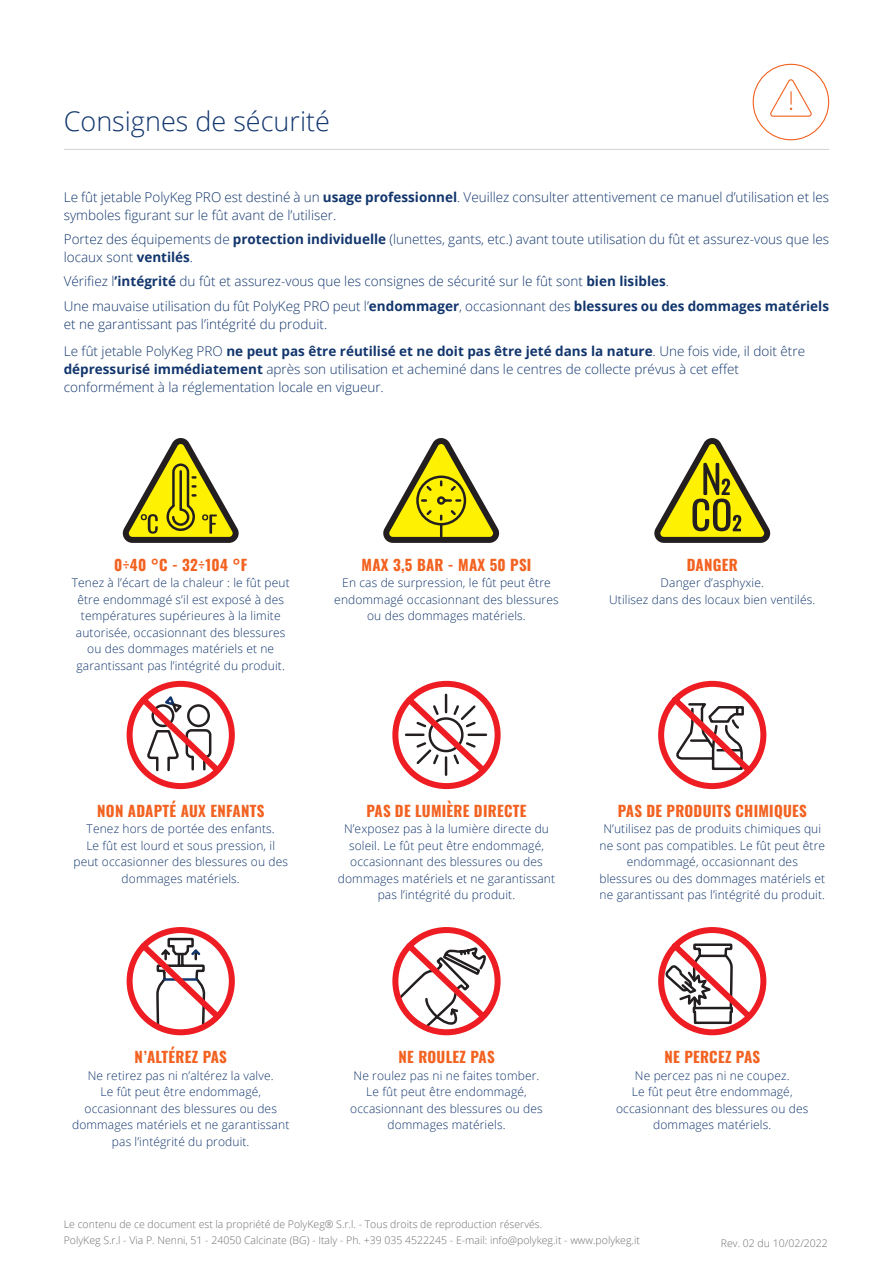
<style>
.page{position:relative;width:893px;height:1263px;background:#fff}
.page>*{position:absolute;margin:0;border:0;box-sizing:border-box;transform-origin:0 0}
.t1{font:300 27px "Open Sans";color:#12366d}
.t2{font:15px "Oswald";letter-spacing:.02em;color:#f26221}
.t3{font:300 13.5px/18px "Open Sans";color:#12366d}
.t4{font:300 12px/16.5px "Open Sans";letter-spacing:.01em;color:#12366d;text-align:center}
.t5{font:300 10.5px/15.8px "Open Sans";color:#706f6f}
.s1{font-weight:700}
</style>
<div class="page">
<div style="left:753px;top:64px;width:76px;height:76px;border:1px solid #f26221;border-radius:50%"></div>
<svg style="left:770px;top:79px;width:42px;height:38px"></svg>
<hr style="left:64px;top:149px;width:765px;height:1px;background:#d1d2d4">
<svg style="left:122px;top:438px;width:117px;height:105px"></svg>
<svg style="left:383px;top:438px;width:117px;height:105px"></svg>
<svg style="left:654px;top:438px;width:117px;height:105px"></svg>
<svg style="left:126px;top:680px;width:109px;height:110px"></svg>
<svg style="left:658px;top:680px;width:109px;height:110px"></svg>
<svg style="left:126px;top:927px;width:109px;height:109px"></svg>
<svg style="left:392px;top:680px;width:109px;height:356px"></svg>
<svg style="left:658px;top:927px;width:109px;height:109px"></svg>
<h1 class="t1" style="left:64px;top:102px;width:268px">Consignes de sécurité</h1>
<p class="t3" style="left:64px;top:187px;width:767px">Le fût jetable PolyKeg PRO est destiné à un <span class="s1">usage professionnel</span>. Veuillez consulter attentivement ce manuel d’utilisation et les symboles figurant sur le fût avant de l’utiliser.</p>
<p class="t3" style="left:64px;top:230px;width:767px">Portez des équipements de <span class="s1">protection individuelle</span> (lunettes, gants, etc.) avant toute utilisation du fût et assurez-vous que les locaux sont <span class="s1">ventilés</span>.</p>
<p class="t3" style="left:64px;top:269px;width:767px;line-height:24.3px">Vérifiez l<span class="s1">’intégrité</span> du fût et assurez-vous que les consignes de sécurité sur le fût sont <span class="s1">bien lisibles</span>.<br>Une mauvaise utilisation du fût PolyKeg PRO peut l’<span class="s1">endommager</span>, occasionnant des <span class="s1">blessures ou des dommages matériels</span></p>
<p class="t3" style="left:64px;top:310px;width:743px;line-height:26.7px">et ne garantissant pas l’intégrité du produit.<br>Le fût jetable PolyKeg PRO <span class="s1">ne peut pas être réutilisé et ne doit pas être jeté dans la nature</span>. Une fois vide, il doit être</p>
<p class="t3" style="left:64px;top:359px;width:677px"><span class="s1">dépressurisé immédiatement</span> après son utilisation et acheminé dans le centres de collecte prévus à cet effet conformément à la réglementation locale en vigueur.</p>
<p class="t2" style="left:114px;top:551px;width:135px">0÷<span class="s1">40</span> °C - 32÷<span class="s1">104</span> °F</p>
<p class="t4" style="left:72px;top:574px;width:220px">Tenez à l’écart de la chaleur : le fût peut être endommagé s’il est exposé à des températures supérieures à la limite autorisée, occasionnant des blessures ou des dommages matériels et ne garantissant pas l’intégrité du produit.</p>
<p class="t2" style="left:362px;top:551px;width:171px">MAX 3,5 BAR - MAX 50 PSI</p>
<p class="t4" style="left:334px;top:574px;width:226px">En cas de surpression, le fût peut être endommagé occasionnant des blessures ou des dommages matériels.</p>
<p class="t2" style="left:687px;top:551px;width:53px">DANGER</p>
<p class="t4" style="left:609px;top:574px;width:208px">Danger d’asphyxie.<br>Utilisez dans des locaux bien ventilés.</p>
<p class="t2" style="left:97px;top:797px;width:169px">NON ADAPTÉ AUX ENFANTS</p>
<p class="t4" style="left:73px;top:820px;width:216px">Tenez hors de portée des enfants.<br>Le fût est lourd et sous pression, il peut occasionner des blessures ou des dommages matériels.</p>
<p class="t2" style="left:366px;top:797px;width:162px">PAS DE LUMIÈRE DIRECTE</p>
<p class="t4" style="left:338px;top:820px;width:219px">N’exposez pas à la lumière directe du soleil. Le fût peut être endommagé, occasionnant des blessures ou des dommages matériels et ne garantissant pas l’intégrité du produit.</p>
<p class="t2" style="left:618px;top:797px;width:191px">PAS DE PRODUITS CHIMIQUES</p>
<p class="t4" style="left:599px;top:820px;width:227px">N’utilisez pas de produits chimiques qui ne sont pas compatibles. Le fût peut être endommagé, occasionnant des blessures ou des dommages matériels et ne garantissant pas l’intégrité du produit.</p>
<p class="t2" style="left:135px;top:1044px;width:94px">N’ALTÉREZ PAS</p>
<p class="t4" style="left:72px;top:1067px;width:219px">Ne retirez pas ni n’altérez la valve.<br>Le fût peut être endommagé, occasionnant des blessures ou des dommages matériels et ne garantissant pas l’intégrité du produit.</p>
<p class="t2" style="left:398px;top:1044px;width:98px">NE ROULEZ PAS</p>
<p class="t4" style="left:350px;top:1067px;width:194px">Ne roulez pas ni ne faites tomber.<br>Le fût peut être endommagé, occasionnant des blessures ou des dommages matériels.</p>
<p class="t2" style="left:664px;top:1044px;width:97px">NE PERCEZ PAS</p>
<p class="t4" style="left:616px;top:1067px;width:194px">Ne percez pas ni ne coupez.<br>Le fût peut être endommagé, occasionnant des blessures ou des dommages matériels.</p>
<p class="t5" style="left:64px;top:1216px;width:578px">Le contenu de ce document est la propriété de PolyKeg® S.r.l. - Tous droits de reproduction réservés.<br>PolyKeg S.r.l - Via P. Nenni, 51 - 24050 Calcinate (BG) - Italy - Ph. +39 035 4522245 - E-mail: info@polykeg.it - www.polykeg.it</p>
<p class="t5" style="left:721px;top:1235px;width:109px">Rev. 02 du 10/02/2022</p>
</div>
